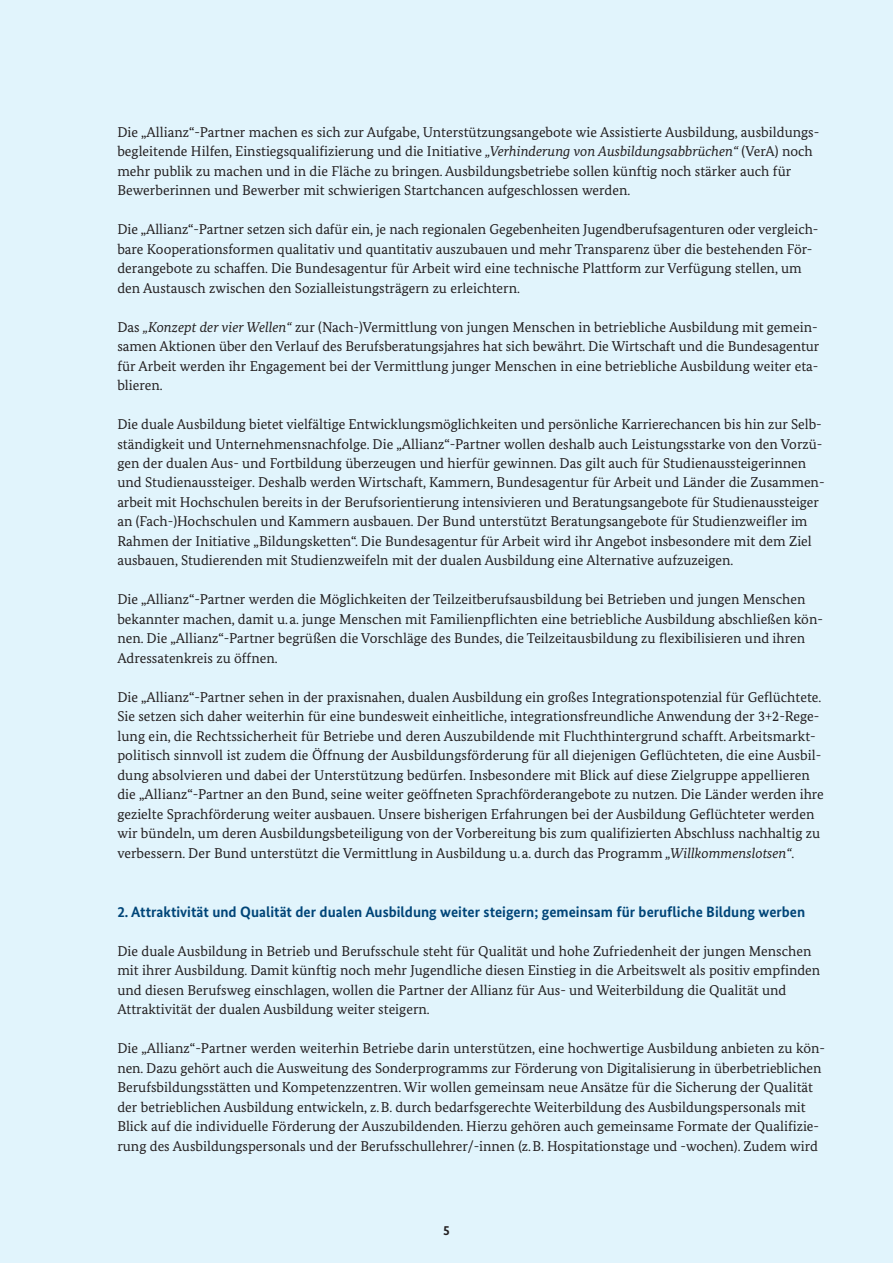
<style>
.page{position:relative;width:893px;height:1263px;background:#e1f4fc}
.page>*{position:absolute;margin:0;border:0;box-sizing:border-box;transform-origin:0 0}
.t1{font:700 15px "Bundes Sans";color:#004578}
.t2{font:14.25px/19.5px "Bundes Serif";color:#231f20}
.t3{font:700 13.5px "Bundes Sans";color:#231f20}
.s1{font-style:italic}
</style>
<div class="page">
<p class="t2" style="left:117px;top:122px;width:703px">Die „Allianz“-Partner machen es sich zur Aufgabe, Unterstützungsangebote wie Assistierte Ausbildung, ausbildungs&shy;begleitende Hilfen, Einstiegsqualifizierung und die Initiative <span class="s1">„Verhinderung von Ausbildungsabbrüchen“</span> (VerA) noch mehr publik zu machen und in die Fläche zu bringen. Ausbildungsbetriebe sollen künftig noch stärker auch für Bewerberinnen und Bewerber mit schwierigen Startchancen aufgeschlossen werden.</p>
<p class="t2" style="left:117px;top:219px;width:701px">Die „Allianz“-Partner setzen sich dafür ein, je nach regionalen Gegebenheiten Jugendberufsagenturen oder vergleich&shy;bare Kooperationsformen qualitativ und quantitativ auszubauen und mehr Transparenz über die bestehenden För&shy;derangebote zu schaffen. Die Bundesagentur für Arbeit wird eine technische Plattform zur Verfügung stellen, um den Austausch zwischen den Sozialleistungsträgern zu erleichtern.</p>
<p class="t2" style="left:117px;top:317px;width:703px;text-align:justify">Das <span class="s1">„Konzept der vier Wellen“</span> zur (Nach-)Vermittlung von jungen Menschen in betriebliche Ausbildung mit gemein&shy;samen Aktionen über den Verlauf des Berufsberatungsjahres hat sich bewährt. Die Wirtschaft und die Bundesagentur für Arbeit werden ihr Engagement bei der Vermittlung junger Menschen in eine betriebliche Ausbildung weiter eta&shy;blieren.</p>
<p class="t2" style="left:117px;top:414px;width:709px">Die duale Ausbildung bietet vielfältige Entwicklungsmöglichkeiten und persönliche Karrierechancen bis hin zur Selb&shy;ständigkeit und Unternehmensnachfolge. Die „Allianz“-Partner wollen deshalb auch Leistungsstarke von den Vorzü&shy;gen der dualen Aus- und Fortbildung überzeugen und hierfür gewinnen. Das gilt auch für Studienaussteigerinnen und Studienaussteiger. Deshalb werden Wirtschaft, Kammern, Bundesagentur für Arbeit und Länder die Zusammen&shy;arbeit mit Hochschulen bereits in der Berufsorientierung intensivieren und Beratungsangebote für Studienaussteiger an (Fach-)Hochschulen und Kammern ausbauen. Der Bund unterstützt Beratungsangebote für Studienzweifler im Rahmen der Initiative „Bildungsketten“. Die Bundesagentur für Arbeit wird ihr Angebot insbesondere mit dem Ziel ausbauen, Studierenden mit Studienzweifeln mit der dualen Ausbildung eine Alternative aufzuzeigen.</p>
<p class="t2" style="left:117px;top:590px;width:707px">Die „Allianz“-Partner werden die Möglichkeiten der Teilzeitberufsausbildung bei Betrieben und jungen Menschen bekannter machen, damit u.a. junge Menschen mit Familienpflichten eine betriebliche Ausbildung abschließen kön&shy;nen. Die „Allianz“-Partner begrüßen die Vorschläge des Bundes, die Teilzeitausbildung zu flexibilisieren und ihren Adressatenkreis zu öffnen.</p>
<p class="t2" style="left:117px;top:687px;width:708px">Die „Allianz“-Partner sehen in der praxisnahen, dualen Ausbildung ein großes Integrationspotenzial für Geflüchtete.<br>Sie setzen sich daher weiterhin für eine bundesweit einheitliche, integrationsfreundliche Anwendung der 3+2-Rege&shy;lung ein, die Rechtssicherheit für Betriebe und deren Auszubildende mit Fluchthintergrund schafft. Arbeitsmarkt&shy;politisch sinnvoll ist zudem die Öffnung der Ausbildungsförderung für all diejenigen Geflüchteten, die eine Ausbil&shy;dung absolvieren und dabei der Unterstützung bedürfen. Insbesondere mit Blick auf diese Zielgruppe appellieren die „Allianz“-Partner an den Bund, seine weiter geöffneten Sprachförderangebote zu nutzen. Die Länder werden ihre gezielte Sprachförderung weiter ausbauen. Unsere bisherigen Erfahrungen bei der Ausbildung Geflüchteter werden wir bündeln, um deren Ausbildungsbeteiligung von der Vorbereitung bis zum qualifizierten Abschluss nachhaltig zu verbessern. Der Bund unterstützt die Vermittlung in Ausbildung u.a. durch das Programm <span class="s1">„Willkommenslotsen“</span>.</p>
<p class="t1" style="left:117px;top:902px;width:689px">2. Attraktivität und Qualität der dualen Ausbildung weiter steigern; gemeinsam für berufliche Bildung werben</p>
<p class="t2" style="left:117px;top:941px;width:704px">Die duale Ausbildung in Betrieb und Berufsschule steht für Qualität und hohe Zufriedenheit der jungen Menschen mit ihrer Ausbildung. Damit künftig noch mehr Jugendliche diesen Einstieg in die Arbeitswelt als positiv empfinden und diesen Berufsweg einschlagen, wollen die Partner der Allianz für Aus- und Weiterbildung die Qualität und Attraktivität der dualen Ausbildung weiter steigern.</p>
<p class="t2" style="left:117px;top:1038px;width:709px">Die „Allianz“-Partner werden weiterhin Betriebe darin unterstützen, eine hochwertige Ausbildung anbieten zu kön&shy;nen. Dazu gehört auch die Ausweitung des Sonderprogramms zur Förderung von Digitalisierung in überbetrieblichen Berufsbildungsstätten und Kompetenzzentren. Wir wollen gemeinsam neue Ansätze für die Sicherung der Qualität der betrieblichen Ausbildung entwickeln, z.B. durch bedarfsgerechte Weiterbildung des Ausbildungspersonals mit Blick auf die individuelle Förderung der Auszubildenden. Hierzu gehören auch gemeinsame Formate der Qualifizie&shy;rung des Ausbildungspersonals und der Berufsschullehrer/-innen (z.B. Hospitationstage und -wochen). Zudem wird</p>
<p class="t3" style="left:443px;top:1224px;width:8px">55</p>
</div>
